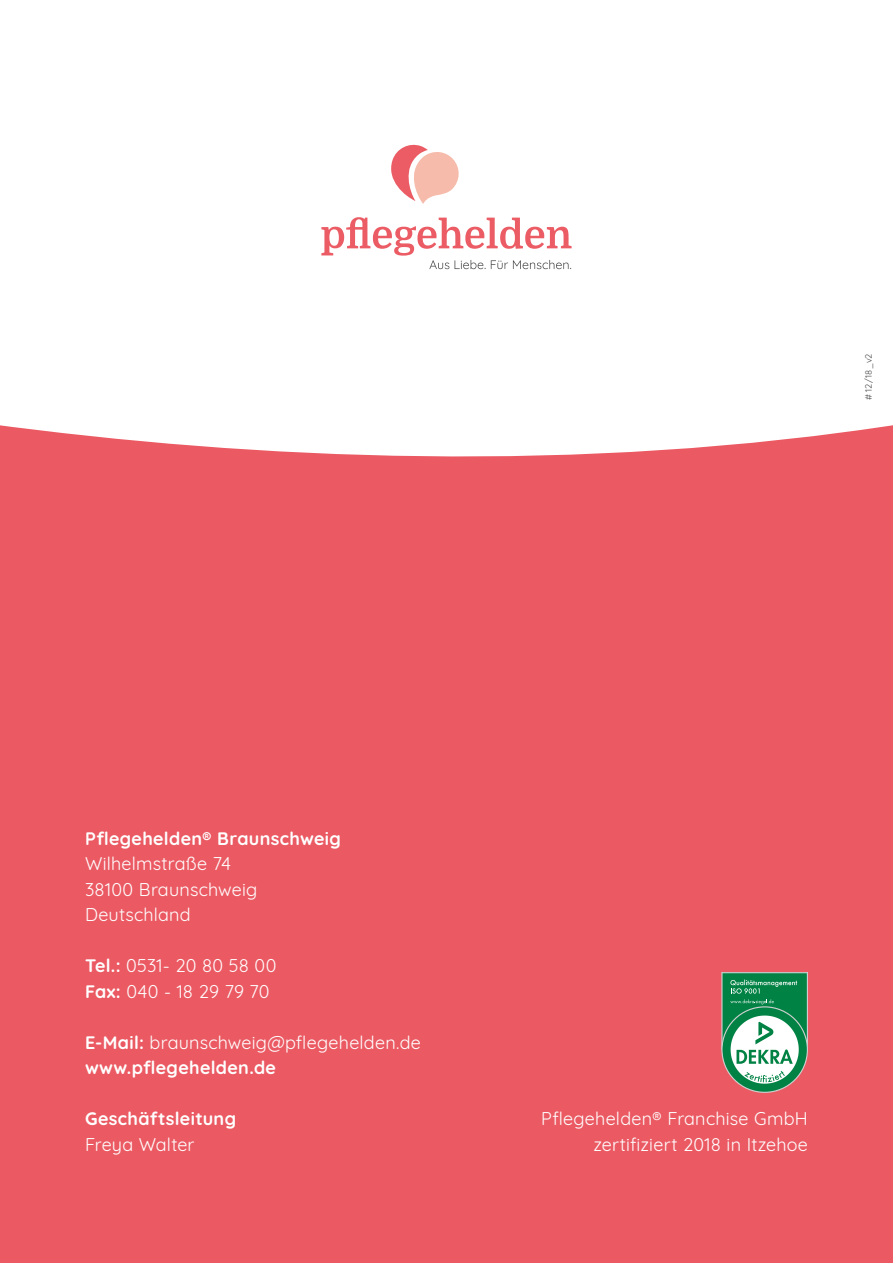
<style>
.page{position:relative;width:893px;height:1263px;background:#eb5a63}
.page>*{position:absolute;margin:0;border:0;box-sizing:border-box;transform-origin:0 0}
.t1{font:18px/25.5px "Quicksand";letter-spacing:.015em;color:#fff}
.t2{font:700 18px "Quicksand";letter-spacing:.02em;color:#fff}
.t3{font:9px "Quicksand";color:#4a4a49}
.s1{font-weight:700}
</style>
<div class="page">
<div style="left:0;top:0;width:893px;height:457px;background:#fff"></div>
<div style="left:722px;top:1007px;width:85px;height:85px;background:#008244;border-radius:50%"></div>
<svg style="left:721px;top:972px;width:87px;height:112px"></svg>
<svg style="left:386px;top:145px;width:75px;height:59px"></svg>
<svg style="left:321px;top:217px;width:251px;height:52px"></svg>
<p class="t3" style="left:861px;top:400px;width:48px;rotate:-90deg"># 12/18_v2</p>
<p class="t2" style="left:85px;top:823px;width:257px">Pflegehelden® Braunschweig</p>
<p class="t1" style="left:85px;top:849px;width:174px">Wilhelmstraße 74<br>38100 Braunschweig<br>Deutschland</p>
<p class="t1" style="left:85px;top:951px;width:193px"><span class="s1">Tel.:</span> 0531- 20 80 58 00<br><span class="s1">Fax:</span> 040 - 18 29 79 70</p>
<p class="t1" style="left:85px;top:1028px;width:337px"><span class="s1">E-Mail:</span> braunschweig@pflegehelden.de <span class="s1">www.pflegehelden.de</span></p>
<p class="t2" style="left:85px;top:1104px;width:153px">Geschäftsleitung</p>
<p class="t1" style="left:85px;top:1130px;width:111px">Freya Walter</p>
<p class="t1" style="left:541px;top:1104px;width:268px;text-align:right">Pflegehelden® Franchise GmbH zertifiziert 2018 in Itzehoe</p>
</div>
